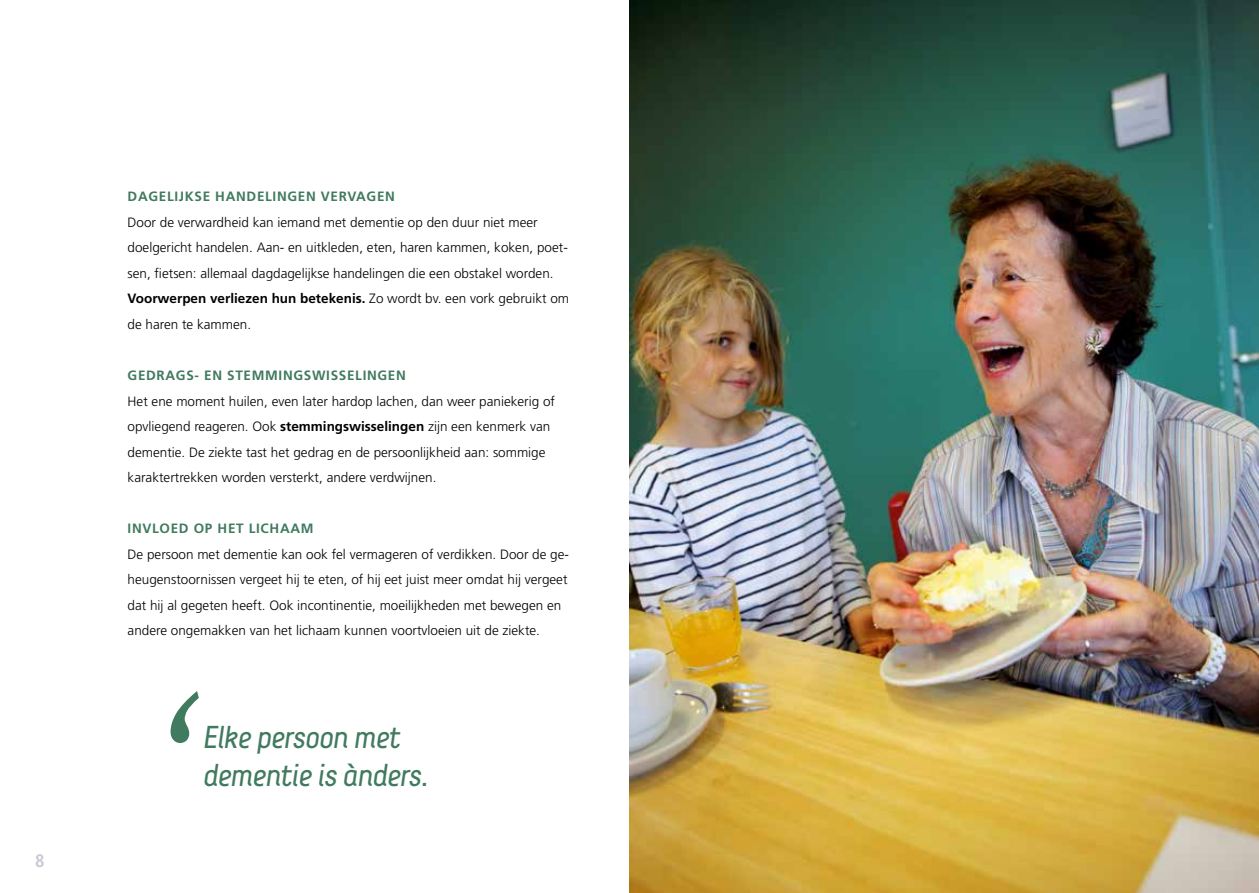
<style>
.page{position:relative;width:1259px;height:893px;background:#fff}
.page>*{position:absolute;margin:0;border:0;box-sizing:border-box;transform-origin:0 0}
.t1{font:italic 31.65px/38px "Decima";letter-spacing:-.03em;color:#407a5f}
.t2{font:700 condensed 18px "Frutiger";color:#c6c9d4}
.t3{font:300 13.5px/25.5px "Frutiger";color:#000}
.t4{font:700 13.5px "Frutiger";color:#407a5f}
.s1{font-weight:700;color:#407a5f}
.s2{font-weight:700}
</style>
<div class="page">
<img style="left:629px;top:0;width:630px;height:893px">
<svg style="left:171px;top:691px;width:28px;height:52px"></svg>
<p class="t2" style="left:35px;top:850px;width:11px">8</p>
<p class="t3" style="left:128px;top:184px;width:443px;text-indent:31px"><span class="s1">ELIJKSE HANDELINGEN VERVAGEN<br></span>Door de verwardheid kan iemand met dementie op den duur niet meer doelgericht handelen. Aan- en uitkleden, eten, haren kammen, koken, poet&shy;sen, fietsen: allemaal dagdagelijkse handelingen die een obstakel worden.<br><span class="s2">VOORWERPEN VERLIEZEN HUN BETEKENIS.</span> Zo wordt bv. een vork gebruikt om de haren te kammen.</p>
<p class="t4" style="left:128px;top:189px;width:11px">DAG</p>
<p class="t3" style="left:128px;top:363px;width:429px"><span class="s1">GEDRAGS- EN STEMMINGSWISSELINGEN<br></span>Het ene moment huilen, even later hardop lachen, dan weer paniekerig of opvliegend reageren. Ook <span class="s2">STEMMINGSWISSELINGEN</span> zijn een kenmerk van dementie. De ziekte tast het gedrag en de persoonlijkheid aan: sommige karaktertrekken worden versterkt, andere verdwijnen.</p>
<p class="t3" style="left:128px;top:516px;width:443px"><span class="s1">INVLOED OP HET LICHAAM<br></span>De persoon met dementie kan ook fel vermageren of verdikken. Door de ge&shy;heugenstoornissen vergeet hij te eten, of hij eet juist meer omdat hij vergeet dat hij al gegeten heeft. Ook incontinentie, moeilijkheden met bewegen en andere ongemakken van het lichaam kunnen voortvloeien uit de ziekte.</p>
<p class="t1" style="left:203px;top:718px;width:226px">Elke persoon met dementie is ànders.</p>
</div>
